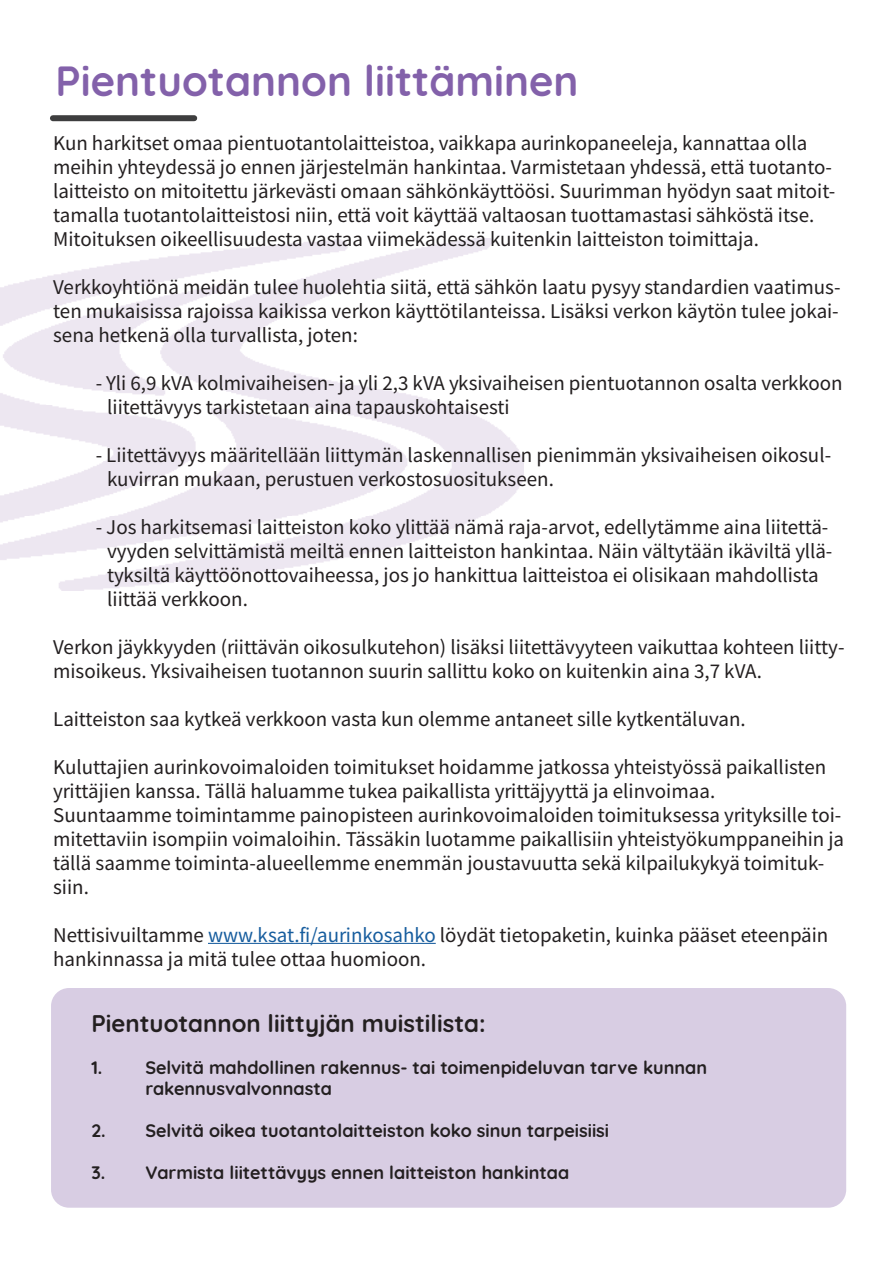
<style>
.page{position:relative;width:893px;height:1263px;background:#fff}
.page>*{position:absolute;margin:0;border:0;box-sizing:border-box;transform-origin:0 0}
.t1{font:700 42px "Quicksand";color:#8361aa}
.t2{font:700 24px "Quicksand";color:#231f20}
.t3{font:21px/24px "Source Sans Variable";color:#231f20}
.t4{font:700 18px "Quicksand";color:#231f20}
.s1{color:#175d9e}
</style>
<div class="page">
<hr style="left:208px;top:943px;width:228px;height:1px;background:#175d9e">
<div style="left:53px;top:115px;width:141px;height:6px;background:#3e3e3f"></div>
<div style="left:51px;top:988px;width:795px;height:220px;background:#d8cde3;border-radius:18px"></div>
<p class="t1" style="left:56px;top:46px;width:524px">Pientuotannon liittäminen</p>
<p class="t3" style="left:53px;top:131px;width:784px">Kun harkitset omaa pientuotantolaitteistoa, vaikkapa aurinkopaneeleja, kannattaa olla meihin yhteydessä jo ennen järjestelmän hankintaa. Varmistetaan yhdessä, että tuotanto&shy;laitteisto on mitoitettu järkevästi omaan sähkönkäyttöösi. Suurimman hyödyn saat mitoit&shy;tamalla tuotantolaitteistosi niin, että voit käyttää valtaosan tuottamastasi sähköstä itse.<br>Mitoituksen oikeellisuudesta vastaa viimekädessä kuitenkin laitteiston toimittaja.</p>
<p class="t3" style="left:53px;top:275px;width:789px;text-align:justify">Verkkoyhtiönä meidän tulee huolehtia siitä, että sähkön laatu pysyy standardien vaatimus&shy;ten mukaisissa rajoissa kaikissa verkon käyttötilanteissa. Lisäksi verkon käytön tulee jokai&shy;sena hetkenä olla turvallista, joten:</p>
<p class="t3" style="left:107px;top:371px;width:737px;text-indent:-11px">- Yli 6,9 kVA kolmivaiheisen- ja yli 2,3 kVA yksivaiheisen pientuotannon osalta verkkoon liitettävyys tarkistetaan aina tapauskohtaisesti</p>
<p class="t3" style="left:107px;top:443px;width:726px;text-indent:-11px">- Liitettävyys määritellään liittymän laskennallisen pienimmän yksivaiheisen oikosul&shy;kuvirran mukaan, perustuen verkostosuositukseen.</p>
<p class="t3" style="left:107px;top:515px;width:727px;text-indent:-11px">- Jos harkitsemasi laitteiston koko ylittää nämä raja-arvot, edellytämme aina liitettä&shy;vyyden selvittämistä meiltä ennen laitteiston hankintaa. Näin vältytään ikäviltä yllä&shy;tyksiltä käyttöönottovaiheessa, jos jo hankittua laitteistoa ei olisikaan mahdollista liittää verkkoon.</p>
<p class="t3" style="left:53px;top:635px;width:793px">Verkon jäykkyyden (riittävän oikosulkutehon) lisäksi liitettävyyteen vaikuttaa kohteen liitty&shy;misoikeus. Yksivaiheisen tuotannon suurin sallittu koko on kuitenkin aina 3,7 kVA.</p>
<p class="t3" style="left:53px;top:707px;width:694px">Laitteiston saa kytkeä verkkoon vasta kun olemme antaneet sille kytkentäluvan.</p>
<p class="t3" style="left:53px;top:755px;width:775px">Kuluttajien aurinkovoimaloiden toimitukset hoidamme jatkossa yhteistyössä paikallisten yrittäjien kanssa. Tällä haluamme tukea paikallista yrittäjyyttä ja elinvoimaa.</p>
<p class="t3" style="left:53px;top:803px;width:792px">Suuntaamme toimintamme painopisteen aurinkovoimaloiden toimituksessa yrityksille toi&shy;mitettaviin isompiin voimaloihin. Tässäkin luotamme paikallisiin yhteistyökumppaneihin ja tällä saamme toiminta-alueellemme enemmän joustavuutta sekä kilpailukykyä toimituk&shy;siin.</p>
<p class="t3" style="left:53px;top:923px;width:777px">Nettisivuiltamme <span class="s1">www.ksat.fi/aurinkosahko</span> löydät tietopaketin, kuinka pääset eteenpäin hankinnassa ja mitä tulee ottaa huomioon.</p>
<p class="t2" style="left:91px;top:1004px;width:396px">Pientuotannon liittyjän muistilista:</p>
<p class="t4" style="left:91px;top:1053px;width:617px">1. Selvitä mahdollinen rakennus- tai toimenpideluvan tarve kunnan</p>
<p class="t4" style="left:145px;top:1074px;width:188px">rakennusvalvonnasta</p>
<p class="t4" style="left:91px;top:1116px;width:519px">2. Selvitä oikea tuotantolaitteiston koko sinun tarpeisiisi</p>
<p class="t4" style="left:91px;top:1158px;width:479px">3. Varmista liitettävyys ennen laitteiston hankintaa</p>
</div>
